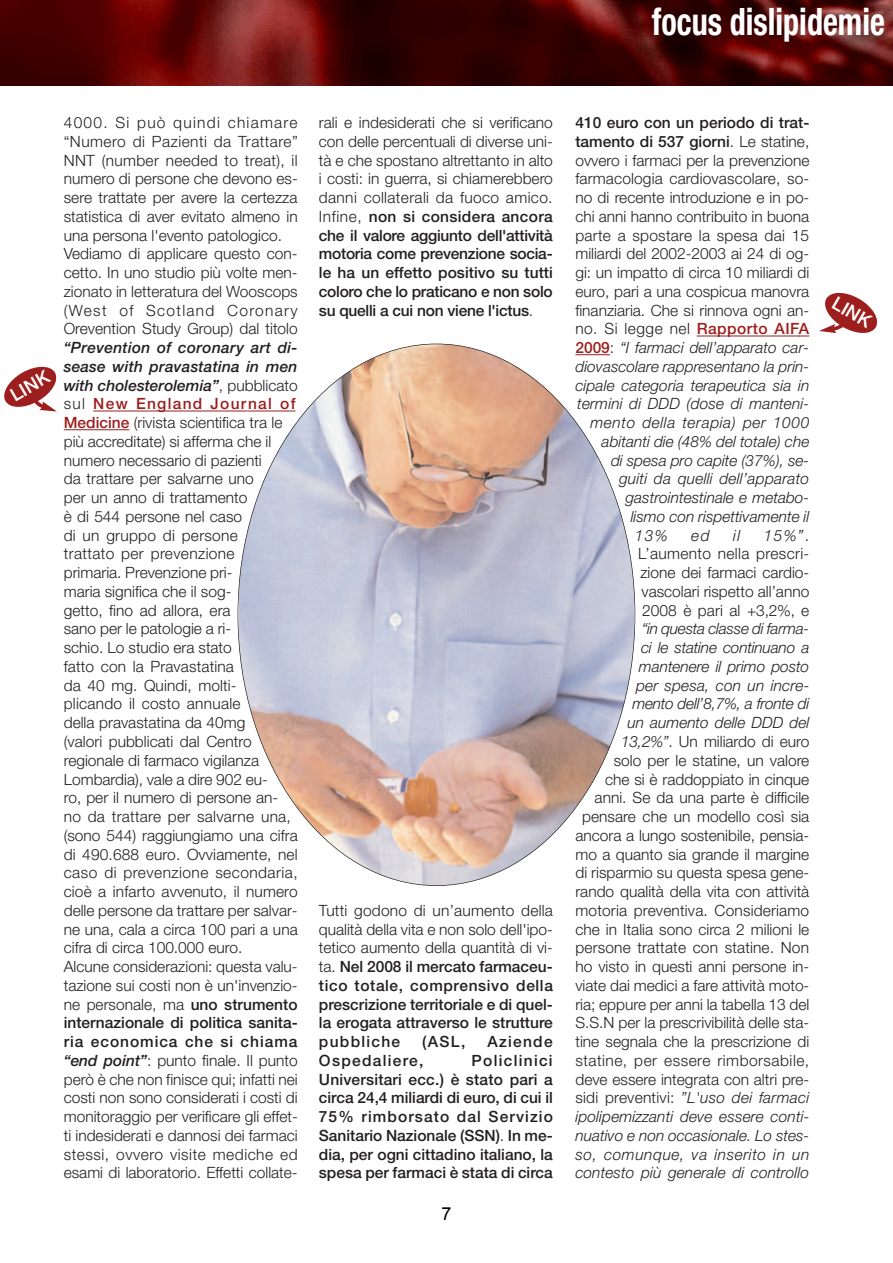
<style>
.page{position:relative;width:893px;height:1263px;background:#fff}
.page>*{position:absolute;margin:0;border:0;box-sizing:border-box;transform-origin:0 0}
.t1{font:700 condensed 37.8px "Helvetica Neue";color:#fff;scale:.85 1}
.t2{font:500 18.6px "Helvetica Neue";color:#fff}
.t3{font:18px "Arial";color:#000}
.t4{font:300 15.6px/18.8px "Helvetica Neue";color:#231f20}
.t5{font:500 15.6px/18.8px "Helvetica Neue";color:#231f20;text-align:justify}
.t6{font:italic 300 15.6px "Helvetica Neue";color:#231f20}
.t7{font:300 15.6px "Helvetica Neue";letter-spacing:.03em;color:#231f20}
.t8{font:italic 300 15.6px "Helvetica Neue";letter-spacing:.035em;color:#231f20}
.t9{font:500 15.6px "Helvetica Neue";letter-spacing:.085em;color:#231f20}
.s1{font-weight:500;font-style:italic}
.s2{font-weight:500;color:#9c1f1e}
.s3{font-weight:500}
.s4{font-weight:300}
.s5{font-weight:500;font-style:normal;color:#9c1f1e}
.s6{font-style:normal}
.s7{font-style:italic}
</style>
<div class="page">
<img style="left:0;top:0;width:893px;height:85px">
<hr style="left:93px;top:411px;width:155px;height:1px;background:#9c1f1e">
<hr style="left:64px;top:429px;width:65px;height:1px;background:#9c1f1e">
<hr style="left:697px;top:336px;width:103px;height:1px;background:#9c1f1e">
<img style="left:240px;top:344px;width:393px;height:541px">
<svg style="left:819px;top:293px;width:59px;height:40px"></svg>
<svg style="left:4px;top:366px;width:53px;height:45px"></svg>
<h1 class="t1" style="left:652px;top:8px;width:276px">focus dislipidemie</h1>
<p class="t2" style="left:8px;top:390px;width:43px;rotate:-30deg">LINK</p>
<p class="t4" style="left:64px;top:115px;width:236px">4000. Si può quindi chiamare “Numero di Pazienti da Trattare” NNT (number needed to treat), il numero di persone che devono es&shy;sere trattate per avere la certezza statistica di aver evitato almeno in una persona l'evento patologico.<br>Vediamo di applicare questo con&shy;cetto. In uno studio più volte men&shy;zionato in letteratura del Wooscops (West of Scotland Coronary Orevention Study Group) dal titolo</p>
<p class="t4" style="left:64px;top:340px;width:235px"><span class="s1">“Prevention of coronary art di&shy;sease with pravastatina in men with cholesterolemia”</span>, pubblicato sul <span class="s2">New England Journal of<br>Medicine</span> (rivista scientifica tra le più accreditate) si afferma che il numero necessario di pazienti<br>da trattare per salvarne uno<br>per un anno di trattamento<br>è di 544 persone nel caso<br>di un gruppo di persone<br>trattato per prevenzione<br>primaria. Prevenzione pri-<br>maria significa che il sog-<br>getto, fino ad allora, era<br>sano per le patologie a ri-<br>schio. Lo studio era stato<br>fatto con la Pravastatina<br>da 40 mg. Quindi, molti&shy;plicando il costo annuale<br>della pravastatina da 40mg<br>(valori pubblicati dal Centro regionale di farmaco vigilanza<br>Lombardia), vale a dire 902 eu-<br>ro, per il numero di persone an&shy;no da trattare per salvarne una, (sono 544) raggiungiamo una cifra di 490.688 euro. Ovviamente, nel caso di prevenzione secondaria, cioè a infarto avvenuto, il numero delle persone da trattare per salvar&shy;ne una, cala a circa 100 pari a una cifra di circa 100.000 euro.<br>Alcune considerazioni: questa valu&shy;tazione sui costi non è un'invenzio&shy;ne personale, ma <span class="s3">uno strumento internazionale di politica sanita&shy;ria economica che si chiama </span><span class="s1">“end point”</span>: punto finale. Il punto però è che non finisce qui; infatti nei costi non sono considerati i costi di monitoraggio per verificare gli effet&shy;ti indesiderati e dannosi dei farmaci stessi, ovvero visite mediche ed esami di laboratorio. Effetti collate-</p>
<p class="t4" style="left:319px;top:115px;width:235px;text-align:justify">rali e indesiderati che si verificano con delle percentuali di diverse uni&shy;tà e che spostano altrettanto in alto i costi: in guerra, si chiamerebbero danni collaterali da fuoco amico.<br>Infine, <span class="s3">non si considera ancora che il valore aggiunto dell'attività motoria come prevenzione socia&shy;le ha un effetto positivo su tutti coloro che lo praticano e non solo su quelli a cui non viene l'ictus</span>.</p>
<p class="t5" style="left:319px;top:902px;width:236px"><span class="s4">Tutti godono di un’aumento della qualità della vita e non solo dell'ipo&shy;tetico aumento della quantità di vi&shy;ta.</span> Nel 2008 il mercato farmaceu&shy;tico totale, comprensivo della prescrizione territoriale e di quel&shy;la erogata attraverso le strutture pubbliche</p>
<p class="t5" style="left:422px;top:1033px;width:45px">(ASL,</p>
<p class="t9" style="left:487px;top:1036px;width:67px">Aziende</p>
<p class="t9" style="left:319px;top:1055px;width:106px">Ospedaliere,</p>
<p class="t5" style="left:319px;top:1052px;width:236px;text-indent:153px">Policlinici Universitari ecc.) è stato pari a circa 24,4 miliardi di euro, di cui il 75% rimborsato dal Servizio Sanitario Nazionale (SSN)<span class="s4">.</span> In me&shy;dia, per ogni cittadino italiano, la spesa per farmaci è stata di circa</p>
<p class="t3" style="left:441px;top:1204px;width:12px">7</p>
<p class="t5" style="left:575px;top:115px;width:235px">410 euro con un periodo di trat-</p>
<p class="t5" style="left:575px;top:133px;width:235px">tamento di 537 giorni<span class="s4">. Le statine,</span></p>
<p class="t4" style="left:575px;top:152px;width:235px">ovvero i farmaci per la prevenzione</p>
<p class="t4" style="left:575px;top:171px;width:235px">farmacologia cardiovascolare, so-</p>
<p class="t4" style="left:575px;top:190px;width:235px">no di recente introduzione e in po-</p>
<p class="t4" style="left:575px;top:208px;width:235px">chi anni hanno contribuito in buona</p>
<p class="t4" style="left:575px;top:227px;width:235px">parte a spostare la spesa dai 15</p>
<p class="t4" style="left:575px;top:246px;width:235px">miliardi del 2002-2003 ai 24 di og-</p>
<p class="t4" style="left:575px;top:265px;width:235px">gi: un impatto di circa 10 miliardi di</p>
<p class="t4" style="left:575px;top:283px;width:235px">euro, pari a una cospicua manovra</p>
<p class="t4" style="left:575px;top:302px;width:235px">finanziaria. Che si rinnova ogni an-</p>
<p class="t7" style="left:575px;top:323px;width:235px">no. Si legge nel <span class="s2">Rapporto AIFA</span></p>
<p class="t6" style="left:575px;top:342px;width:235px"><span class="s5">2009</span><span class="s6">:</span> “I farmaci dell’apparato car-</p>
<p class="t6" style="left:575px;top:361px;width:235px">diovascolare rappresentano la prin-</p>
<p class="t6" style="left:575px;top:380px;width:235px">cipale categoria terapeutica sia in</p>
<p class="t6" style="left:577px;top:398px;width:234px">termini di DDD (dose di manteni-</p>
<p class="t8" style="left:590px;top:417px;width:220px">mento della terapia) per 1000</p>
<p class="t6" style="left:602px;top:436px;width:209px">abitanti die (48% del totale) che</p>
<p class="t6" style="left:611px;top:455px;width:200px">di spesa pro capite (37%), se-</p>
<p class="t6" style="left:619px;top:473px;width:192px">guiti da quelli dell’apparato</p>
<p class="t6" style="left:626px;top:492px;width:185px">gastrointestinale e metabo-</p>
<p class="t6" style="left:631px;top:511px;width:180px">lismo con rispettivamente il</p>
<p class="t6" style="left:635px;top:530px;width:34px">13%</p>
<p class="t6" style="left:691px;top:530px;width:20px">ed</p>
<p class="t6" style="left:733px;top:530px;width:9px">il</p>
<p class="t4" style="left:638px;top:527px;width:173px;text-align:justify;text-indent:126px"><span class="s7">15%”</span>.<br>L’aumento nella prescri&shy;zione dei farmaci cardio&shy;vascolari rispetto all’anno 2008 è pari al +3,2%, e</p>
<p class="t4" style="left:575px;top:621px;width:236px;text-align:right"><span class="s7">“in questa classe di farma-<br>ci le statine continuano a mantenere il primo posto<br>per spesa, con un incre-<br>mento dell’8,7%, a fronte di<br>un aumento delle DDD del<br>13,2%”</span>. Un miliardo di euro<br>solo per le statine, un valore<br>che si è raddoppiato in cinque anni. Se da una parte è difficile pensare che un modello così sia ancora a lungo sostenibile, pensia&shy;mo a quanto sia grande il margine di risparmio su questa spesa gene&shy;rando qualità della vita con attività motoria preventiva. Consideriamo che in Italia sono circa 2 milioni le persone trattate con statine. Non ho visto in questi anni persone in&shy;viate dai medici a fare attività moto&shy;ria; eppure per anni la tabella 13 del<br>S.S.N per la prescrivibilità delle sta&shy;tine segnala che la prescrizione di statine, per essere rimborsabile, deve essere integrata con altri pre&shy;sidi preventivi: <span class="s7">”L'uso dei farmaci ipolipemizzanti deve essere conti&shy;nuativo e non occasionale. Lo stes&shy;so, comunque, va inserito in un contesto più generale di controllo</span></p>
<p class="t2" style="left:837px;top:296px;width:43px;rotate:30deg">LINK</p>
</div>
